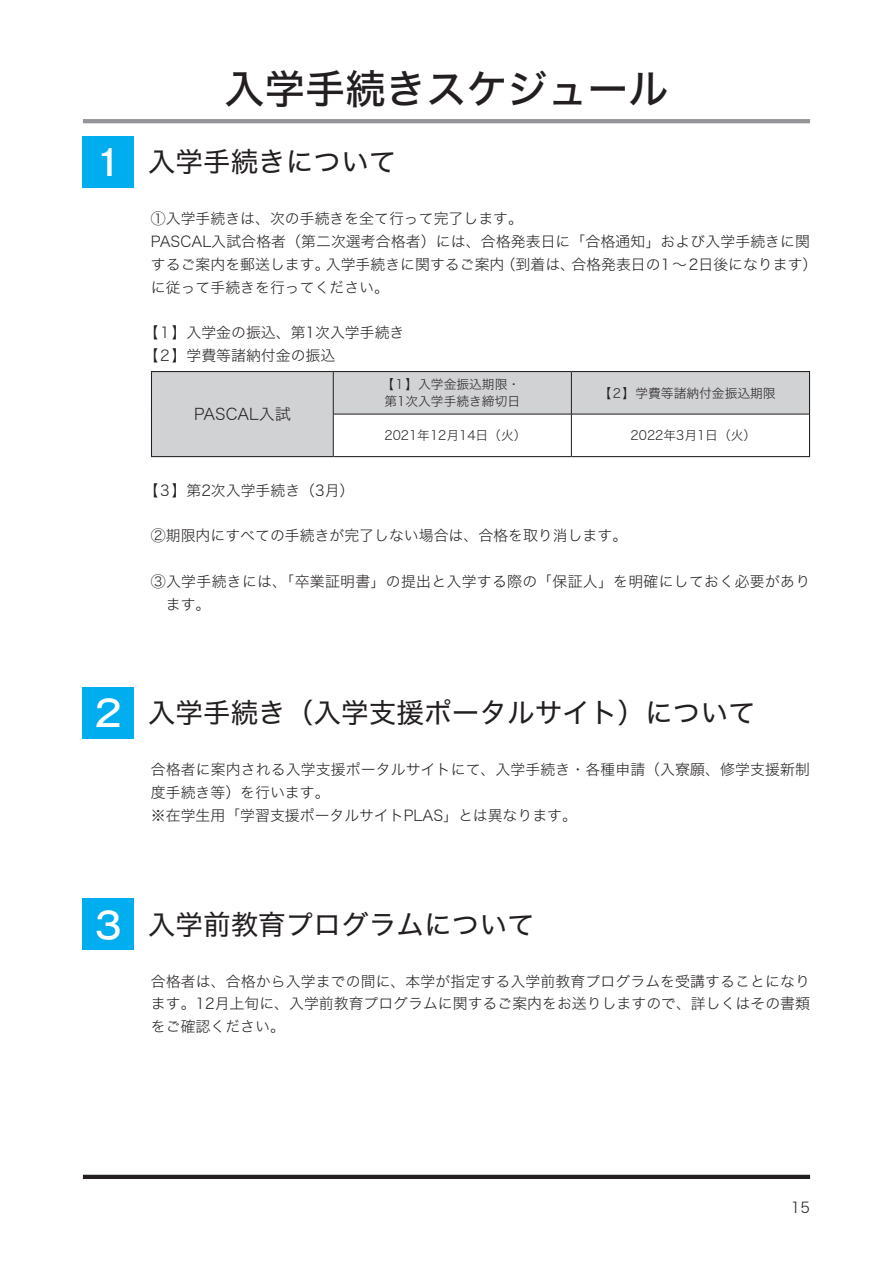
<style>
.page{position:relative;width:893px;height:1263px;background:#fff}
.page>*{position:absolute;margin:0;border:0;box-sizing:border-box;transform-origin:0 0}
.t1{font:40.35px "Hira Kaku Std N W5";color:#231f20}
.t2{font:27.6px "Hira Kaku Std N W4";color:#231f20}
.t3{font:15.9px "Hira Kaku Std N W2";color:#231f20}
.t4{font:14.85px/22.8px "Hira Kaku Std N W2";color:#231f20}
.t5{font:14.85px/22.8px "Hira Kaku Std N W2";letter-spacing:.02em;color:#231f20}
.t6{font:12.75px/17px "Hira Kaku Std N W2";color:#231f20}
.s1{font-family:"Futo Go B101 Pr 6 N";font-weight:700;font-size:38.25px;color:#fff}
</style>
<div class="page">
<hr style="left:83px;top:1175px;width:727px;height:4px;background:#231f20">
<hr style="left:83px;top:119px;width:727px;height:4px;background:#939598">
<div style="left:83px;top:136px;width:51px;height:51px;background:#00aeef"></div>
<svg style="left:152px;top:372px;width:657px;height:84px;fill:#d1d2d4"></svg>
<hr style="left:333px;top:372px;width:1px;height:42px;background:#231f20">
<hr style="left:571px;top:372px;width:1px;height:42px;background:#231f20">
<hr style="left:333px;top:414px;width:1px;height:42px;background:#231f20">
<hr style="left:333px;top:414px;width:238px;height:1px;background:#231f20">
<hr style="left:571px;top:414px;width:238px;height:1px;background:#231f20">
<hr style="left:571px;top:414px;width:1px;height:42px;background:#231f20">
<hr style="left:151px;top:371px;width:182px;height:1px;background:#231f20">
<hr style="left:151px;top:372px;width:1px;height:42px;background:#231f20">
<hr style="left:151px;top:414px;width:1px;height:42px;background:#231f20">
<hr style="left:151px;top:456px;width:182px;height:1px;background:#231f20">
<hr style="left:333px;top:371px;width:238px;height:1px;background:#231f20">
<hr style="left:571px;top:371px;width:239px;height:1px;background:#231f20">
<hr style="left:809px;top:372px;width:1px;height:42px;background:#231f20">
<hr style="left:809px;top:414px;width:1px;height:42px;background:#231f20">
<hr style="left:333px;top:456px;width:238px;height:1px;background:#231f20">
<hr style="left:571px;top:456px;width:239px;height:1px;background:#231f20">
<div style="left:83px;top:687px;width:51px;height:51px;background:#00aeef"></div>
<div style="left:83px;top:899px;width:51px;height:51px;background:#00aeef"></div>
<h1 class="t1" style="left:224px;top:58px;width:446px">入学手続きスケジュール</h1>
<h2 class="t2" style="left:89px;top:141px;width:309px"><span class="s1">１</span> 入学手続きについて</h2>
<p class="t4" style="left:151px;top:207px;width:668px">①入学手続きは、次の手続きを全て行って完了します。<br>PASCAL入試合格者（第二次選考合格者）には、合格発表日に「合格通知」および入学手続きに関するご案内を郵送します。入学手続きに関するご案内（到着は、合格発表日の1～2日後になります）に従って手続きを行ってください。</p>
<p class="t4" style="left:144px;top:321px;width:262px">【1】入学金の振込、第1次入学手続き【2】学費等諸納付金の振込</p>
<p class="t3" style="left:194px;top:402px;width:98px">PASCAL入試</p>
<p class="t6" style="left:381px;top:376px;width:140px">【1】入学金振込期限・第1次入学手続き締切日</p>
<p class="t6" style="left:598px;top:384px;width:179px">【2】学費等諸納付金振込期限</p>
<p class="t6" style="left:384px;top:427px;width:144px">2021年12月14日（火）</p>
<p class="t6" style="left:631px;top:427px;width:127px">2022年3月1日（火）</p>
<p class="t4" style="left:144px;top:478px;width:212px">【3】第2次入学手続き（3月）</p>
<p class="t4" style="left:151px;top:524px;width:478px">②期限内にすべての手続きが完了しない場合は、合格を取り消します。</p>
<p class="t5" style="left:166px;top:569px;width:646px;text-indent:-15px">③入学手続きには、「卒業証明書」の提出と入学する際の「保証人」を明確にしておく必要があります。</p>
<h2 class="t2" style="left:89px;top:692px;width:668px"><span class="s1">２</span> 入学手続き（入学支援ポータルサイト）について</h2>
<p class="t4" style="left:151px;top:758px;width:660px">合格者に案内される入学支援ポータルサイトにて、入学手続き・各種申請（入寮願、修学支援新制度手続き等）を行います。<br>※在学生用「学習支援ポータルサイトPLAS」とは異なります。</p>
<h2 class="t2" style="left:89px;top:903px;width:447px"><span class="s1">３</span> 入学前教育プログラムについて</h2>
<p class="t4" style="left:151px;top:969px;width:661px;text-align:justify">合格者は、合格から入学までの間に、本学が指定する入学前教育プログラムを受講することになります。12月上旬に、入学前教育プログラムに関するご案内をお送りしますので、詳しくはその書類をご確認ください。</p>
<p class="t4" style="left:791px;top:1196px;width:21px">15</p>
</div>
